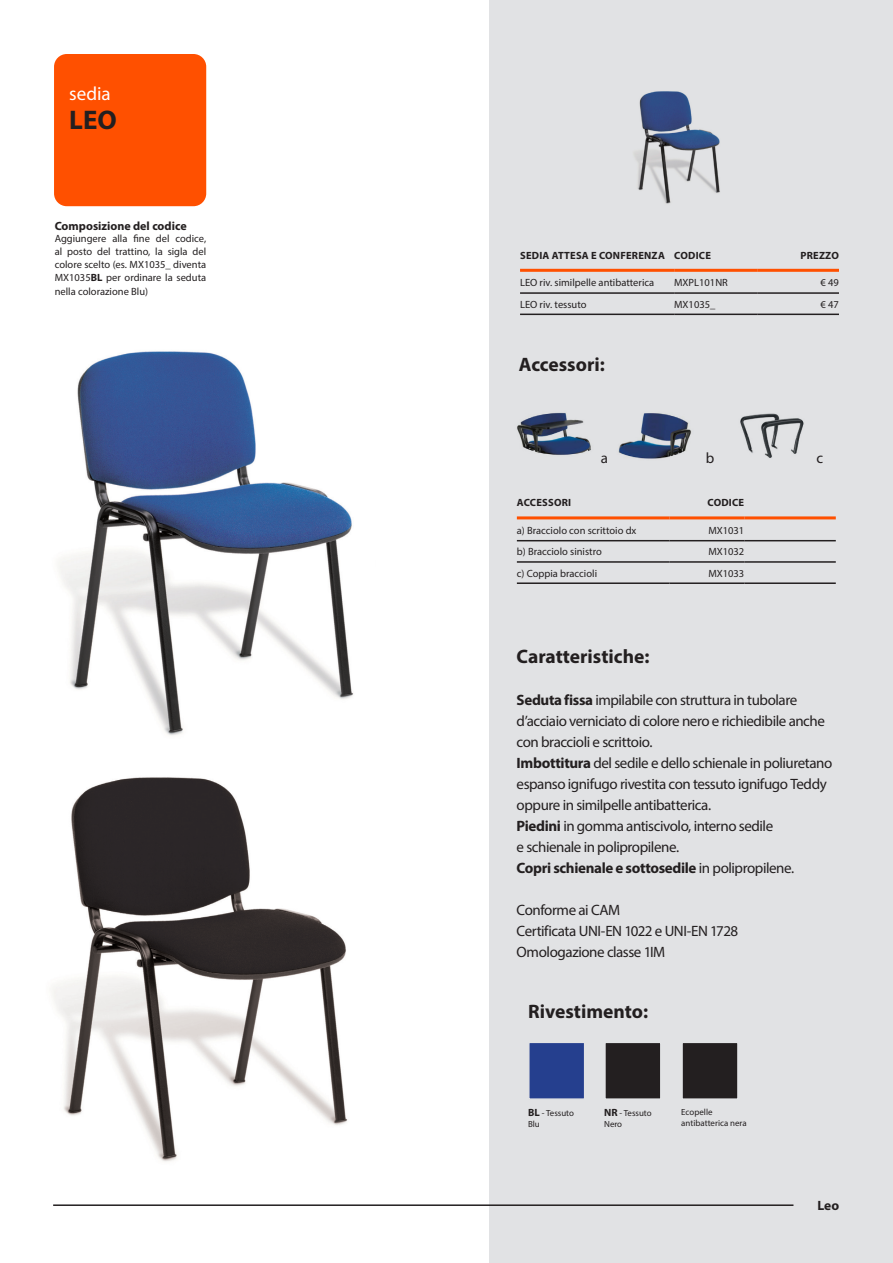
<style>
.page{position:relative;width:893px;height:1263px;background:#fff}
.page>*{position:absolute;margin:0;border:0;box-sizing:border-box;transform-origin:0 0}
.TITOLO_LINEE{font:700 27px "Myriad Pro";color:#231f20}
.CARATTERISTICHE{font:700 19.5px "Myriad Pro";color:#231f20}
.LINEA{font:19.05px "Myriad Pro";color:#fff}
.corpo_testo{font:15px/21px "Myriad Pro";letter-spacing:-.03em;color:#231f20}
.t1{font:700 13.5px "Myriad Pro";color:#231f20}
.t2{font:700 12px "Myriad Pro";color:#231f20}
.corpo_tabella{font:10.5px/13px "Myriad Pro";color:#231f20;text-align:justify}
.intestazio{font:700 10.5px "Myriad Pro";letter-spacing:.02em;color:#231f20}
.corpo_tabella_destra{font:10.5px "Myriad Pro";color:#231f20}
.t3{font:8.85px/10.6px "Myriad Pro";color:#231f20}
.s1{font-weight:700}
.s2{font-weight:700;font-size:10.5px}
</style>
<div class="page">
<div style="left:489px;top:0;width:404px;height:1263px;background:#e1e2e4"></div>
<img style="left:58px;top:351px;width:296px;height:385px">
<img style="left:52px;top:777px;width:296px;height:385px">
<img style="left:634px;top:91px;width:86px;height:113px">
<img style="left:517px;top:412px;width:74px;height:43px">
<img style="left:618px;top:413px;width:73px;height:46px">
<img style="left:740px;top:413px;width:64px;height:45px">
<hr style="left:520px;top:269px;width:154px;height:3px;background:#ff5000">
<hr style="left:674px;top:269px;width:84px;height:3px;background:#ff5000">
<hr style="left:758px;top:269px;width:81px;height:3px;background:#ff5000">
<hr style="left:674px;top:292px;width:84px;height:2px;background:#231f20">
<hr style="left:758px;top:292px;width:81px;height:2px;background:#231f20">
<hr style="left:674px;top:314px;width:84px;height:1px;background:#231f20">
<hr style="left:758px;top:314px;width:81px;height:1px;background:#231f20">
<hr style="left:520px;top:292px;width:154px;height:2px;background:#231f20">
<hr style="left:520px;top:314px;width:154px;height:1px;background:#231f20">
<hr style="left:517px;top:516px;width:152px;height:3px;background:#ff5000">
<hr style="left:669px;top:516px;width:75px;height:3px;background:#ff5000">
<hr style="left:744px;top:516px;width:92px;height:3px;background:#ff5000">
<hr style="left:669px;top:540px;width:75px;height:1px;background:#231f20">
<hr style="left:744px;top:540px;width:92px;height:1px;background:#231f20">
<hr style="left:669px;top:561px;width:75px;height:2px;background:#231f20">
<hr style="left:744px;top:561px;width:92px;height:2px;background:#231f20">
<hr style="left:669px;top:582px;width:75px;height:2px;background:#231f20">
<hr style="left:744px;top:582px;width:92px;height:2px;background:#231f20">
<hr style="left:517px;top:540px;width:152px;height:1px;background:#231f20">
<hr style="left:517px;top:561px;width:152px;height:2px;background:#231f20">
<hr style="left:517px;top:582px;width:152px;height:2px;background:#231f20">
<div style="left:528px;top:1041px;width:57px;height:59px;background:#253f8e;border:2px solid #e1e2e4"></div>
<div style="left:605px;top:1042px;width:56px;height:57px;background:#231f20"></div>
<div style="left:604px;top:1041px;width:58px;height:59px;border:2px solid #e1e2e4"></div>
<div style="left:682px;top:1042px;width:56px;height:57px;background:#231f20"></div>
<div style="left:681px;top:1041px;width:58px;height:59px;border:2px solid #e1e2e4"></div>
<div style="left:54px;top:54px;width:152px;height:152px;background:#ff5000;border-radius:13px"></div>
<hr style="left:53px;top:1204px;width:740px;height:2px;background:#231f20">
<p class="LINEA" style="left:69px;top:82px;width:43px">sedia</p>
<p class="TITOLO_LINEE" style="left:69px;top:102px;width:49px">LEO</p>
<p class="t2" style="left:55px;top:218px;width:133px">Composizione del codice</p>
<p class="corpo_tabella" style="left:55px;top:232px;width:153px">Aggiungere alla fine del codice, al posto del trattino, la sigla del colore scelto (es. MX1035_ diventa MX1035<span class="s1">BL</span> per ordinare la seduta nella colorazione Blu)</p>
<p class="intestazio" style="left:520px;top:248px;width:146px">SEDIA ATTESA E CONFERENZA</p>
<p class="intestazio" style="left:674px;top:248px;width:38px">CODICE</p>
<p class="intestazio" style="left:800px;top:248px;width:40px">PREZZO</p>
<p class="corpo_tabella" style="left:520px;top:276px;width:136px">LEO riv. similpelle antibatterica</p>
<p class="corpo_tabella" style="left:674px;top:276px;width:55px">MXPL101NR</p>
<p class="corpo_tabella_destra" style="left:821px;top:276px;width:20px">€ 49</p>
<p class="corpo_tabella" style="left:520px;top:297px;width:68px">LEO riv. tessuto</p>
<p class="corpo_tabella" style="left:674px;top:297px;width:43px">MX1035_</p>
<p class="corpo_tabella_destra" style="left:821px;top:298px;width:20px">€ 47</p>
<p class="CARATTERISTICHE" style="left:519px;top:352px;width:87px">Accessori:</p>
<p class="corpo_testo" style="left:601px;top:447px;width:9px">a</p>
<p class="corpo_testo" style="left:706px;top:447px;width:10px">b</p>
<p class="corpo_testo" style="left:816px;top:447px;width:8px">c</p>
<p class="intestazio" style="left:517px;top:496px;width:56px">ACCESSORI</p>
<p class="intestazio" style="left:708px;top:496px;width:38px">CODICE</p>
<p class="corpo_tabella" style="left:517px;top:523px;width:121px">a) Bracciolo con scrittoio dx</p>
<p class="corpo_tabella" style="left:708px;top:523px;width:37px">MX1031</p>
<p class="corpo_tabella" style="left:517px;top:545px;width:86px">b) Bracciolo sinistro</p>
<p class="corpo_tabella" style="left:708px;top:545px;width:37px">MX1032</p>
<p class="corpo_tabella" style="left:517px;top:566px;width:82px">c) Coppia braccioli</p>
<p class="corpo_tabella" style="left:708px;top:566px;width:37px">MX1033</p>
<p class="CARATTERISTICHE" style="left:517px;top:644px;width:134px">Caratteristiche:</p>
<p class="corpo_testo" style="left:517px;top:689px;width:310px"><span class="s1">Seduta fissa</span> impilabile con struttura in tubolare d’acciaio verniciato di colore nero e richiedibile anche con braccioli e scrittoio.</p>
<p class="corpo_testo" style="left:517px;top:752px;width:317px"><span class="s1">Imbottitura</span> del sedile e dello schienale in poliuretano espanso ignifugo rivestita con tessuto ignifugo Teddy oppure in similpelle antibatterica.</p>
<p class="corpo_testo" style="left:517px;top:815px;width:258px"><span class="s1">Piedini</span> in gomma antiscivolo, interno sedile</p>
<p class="corpo_testo" style="left:517px;top:836px;width:279px">e schienale in polipropilene.<br><span class="s1">Copri schienale e sottosedile</span> in polipropilene.</p>
<p class="corpo_testo" style="left:517px;top:899px;width:105px">Conforme ai CAM</p>
<p class="corpo_testo" style="left:517px;top:920px;width:223px">Certificata UNI-EN 1022 e UNI-EN 1728</p>
<p class="corpo_testo" style="left:517px;top:941px;width:150px">Omologazione classe 1IM</p>
<p class="CARATTERISTICHE" style="left:528px;top:999px;width:122px">Rivestimento:</p>
<p class="t3" style="left:528px;top:1108px;width:47px"><span class="s2">BL</span> - Tessuto</p>
<p class="t3" style="left:528px;top:1118px;width:13px">Blu</p>
<p class="t3" style="left:604px;top:1108px;width:49px"><span class="s2">NR</span> - Tessuto</p>
<p class="t3" style="left:604px;top:1118px;width:19px">Nero</p>
<p class="t3" style="left:681px;top:1106px;width:67px">Ecopelle antibatterica nera</p>
<p class="t1" style="left:817px;top:1196px;width:23px">Leo</p>
</div>
